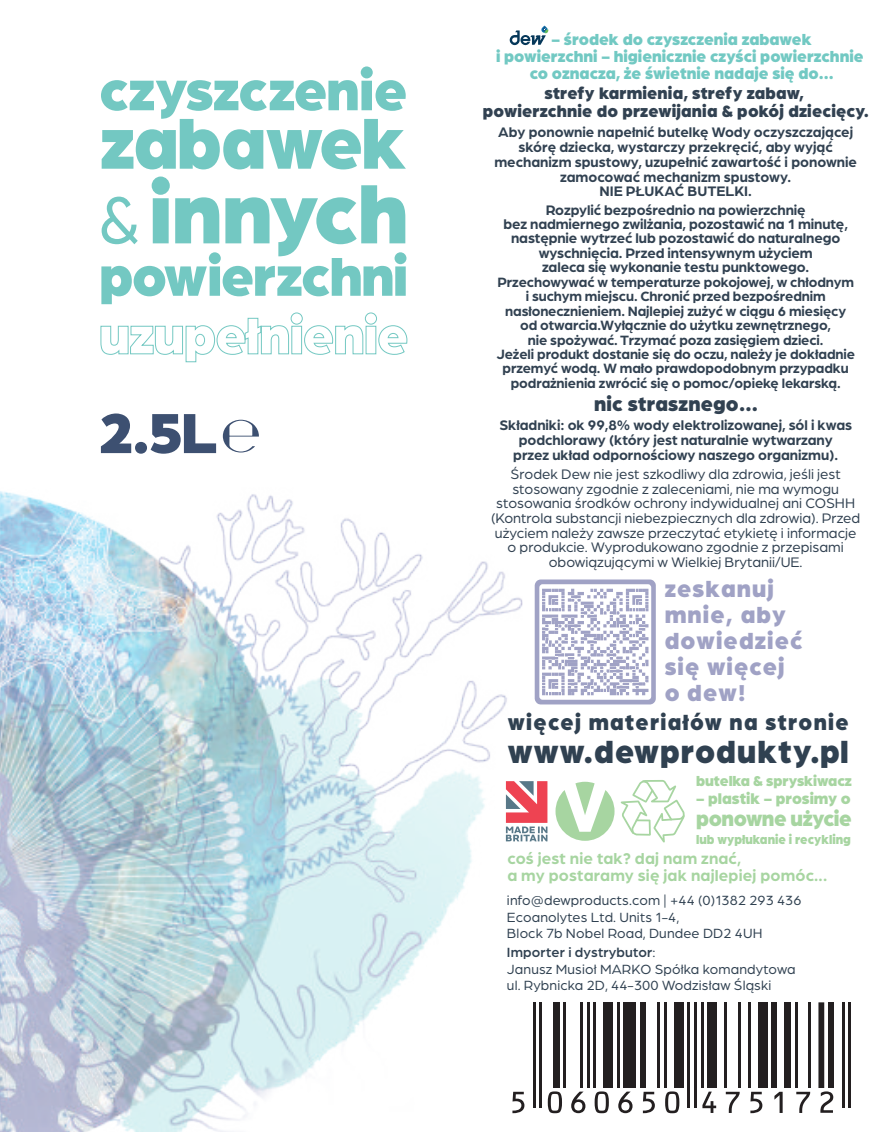
<style>
.page{position:relative;width:893px;height:1132px;background:#fff}
.page>*{position:absolute;margin:0;border:0;box-sizing:border-box;transform-origin:0 0}
.t1{font:900 88.2px "Arboria";letter-spacing:-.005em;color:#73c8c2}
.t2{font:900 75.6px "Arboria";letter-spacing:-.025em;color:#73c8c2}
.t3{font:71.4px "Arboria";color:#73c8c2}
.t4{font:900 60.2px "Arboria";color:#3d5071}
.t5{font:900 57.75px "Arboria";letter-spacing:-.01em;color:#73c8c2}
.t6{font:900 57.4px "Arboria";letter-spacing:-.025em;color:#73c8c2}
.t7{font:900 33.6px "Arboria";letter-spacing:.035em;color:#304151}
.t8{font:900 24.5px/25.9px "Arboria";letter-spacing:.045em;color:#a0a2c5}
.t9{font:900 23.1px "Arboria";letter-spacing:.06em;color:#304151}
.t10{font:900 22.05px "Arboria";letter-spacing:-.02em;color:#a7d5a1}
.t11{font:900 21px "Arboria";letter-spacing:.01em;color:#314151}
.t12{font:900 17.5px/17.5px "Arboria";letter-spacing:.01em;color:#314151;text-align:center}
.t13{font:900 16.8px/16.8px "Arboria";color:#72c9c3;text-align:center}
.t14{font:700 16.45px/17.8px "Arboria";letter-spacing:.01em;color:#a7d5a1}
.t15{font:900 16.1px "Arboria";color:#a7d5a1}
.t16{font:900 15.4px "Arboria";letter-spacing:-.005em;color:#a7d5a1}
.t17{font:700 14.7px/14.7px "Arboria";letter-spacing:-.005em;color:#314151;text-align:center}
.t18{font:14.7px/14.7px "Arboria";color:#314151;text-align:center}
.t19{font:700 14.35px/14.3px "Arboria";letter-spacing:-.005em;color:#314151;text-align:center}
.t20{font:14.35px/16.4px "Arboria";letter-spacing:.01em;color:#304151}
.t21{font:900 13.65px "Arboria";color:#a7d5a1;scale:.94 1}
.s1{font-weight:500}
</style>
<div class="page">
<img style="left:0;top:491px;width:545px;height:640px">
<svg style="left:510px;top:26px;width:38px;height:19px"></svg>
<svg style="left:223px;top:419px;width:36px;height:33px"></svg>
<svg style="left:100px;top:312px;width:308px;height:50px"></svg>
<svg style="left:535px;top:579px;width:121px;height:125px"></svg>
<svg style="left:506px;top:780px;width:41px;height:61px"></svg>
<svg style="left:555px;top:781px;width:59px;height:59px"></svg>
<svg style="left:621px;top:780px;width:64px;height:62px"></svg>
<hr style="left:533px;top:1001px;width:3px;height:106px;background:#231f20">
<hr style="left:540px;top:1001px;width:2px;height:106px;background:#231f20">
<div style="left:553px;top:1001px;width:6px;height:86px;background:#231f20"></div>
<hr style="left:563px;top:1001px;width:3px;height:86px;background:#231f20">
<hr style="left:580px;top:1001px;width:2px;height:86px;background:#231f20">
<hr style="left:587px;top:1001px;width:2px;height:86px;background:#231f20">
<hr style="left:593px;top:1001px;width:3px;height:86px;background:#231f20">
<div style="left:604px;top:1001px;width:9px;height:86px;background:#231f20"></div>
<hr style="left:617px;top:1001px;width:2px;height:86px;background:#231f20">
<div style="left:624px;top:1001px;width:12px;height:86px;background:#231f20"></div>
<div style="left:640px;top:1001px;width:6px;height:86px;background:#231f20"></div>
<hr style="left:657px;top:1001px;width:3px;height:86px;background:#231f20">
<hr style="left:664px;top:1001px;width:2px;height:86px;background:#231f20">
<div style="left:674px;top:1001px;width:9px;height:86px;background:#231f20"></div>
<hr style="left:687px;top:1001px;width:3px;height:106px;background:#231f20">
<hr style="left:694px;top:1001px;width:3px;height:106px;background:#231f20">
<hr style="left:701px;top:1001px;width:2px;height:86px;background:#231f20">
<div style="left:708px;top:1001px;width:9px;height:86px;background:#231f20"></div>
<hr style="left:724px;top:1001px;width:3px;height:86px;background:#231f20">
<hr style="left:738px;top:1001px;width:2px;height:86px;background:#231f20">
<hr style="left:748px;top:1001px;width:2px;height:86px;background:#231f20">
<div style="left:758px;top:1001px;width:9px;height:86px;background:#231f20"></div>
<div style="left:771px;top:1001px;width:6px;height:86px;background:#231f20"></div>
<div style="left:785px;top:1001px;width:6px;height:86px;background:#231f20"></div>
<hr style="left:795px;top:1001px;width:2px;height:86px;background:#231f20">
<hr style="left:808px;top:1001px;width:3px;height:86px;background:#231f20">
<div style="left:818px;top:1001px;width:6px;height:86px;background:#231f20"></div>
<div style="left:828px;top:1001px;width:6px;height:86px;background:#231f20"></div>
<hr style="left:842px;top:1001px;width:2px;height:106px;background:#231f20">
<hr style="left:849px;top:1001px;width:2px;height:106px;background:#231f20">
<svg style="left:512px;top:1091px;width:12px;height:21px"></svg>
<svg style="left:548px;top:1091px;width:14px;height:21px"></svg>
<svg style="left:571px;top:1091px;width:14px;height:21px"></svg>
<svg style="left:595px;top:1091px;width:14px;height:21px"></svg>
<svg style="left:618px;top:1091px;width:14px;height:21px"></svg>
<svg style="left:643px;top:1091px;width:12px;height:21px"></svg>
<svg style="left:665px;top:1091px;width:14px;height:21px"></svg>
<svg style="left:702px;top:1091px;width:14px;height:21px"></svg>
<svg style="left:726px;top:1091px;width:14px;height:21px"></svg>
<svg style="left:750px;top:1091px;width:12px;height:21px"></svg>
<svg style="left:774px;top:1091px;width:9px;height:21px"></svg>
<svg style="left:796px;top:1091px;width:14px;height:21px"></svg>
<svg style="left:820px;top:1091px;width:13px;height:21px"></svg>
<h3 class="t5" style="left:99px;top:49px;width:310px">czyszczenie</h3>
<h2 class="t2" style="left:100px;top:89px;width:308px">zabawek</h2>
<h1 class="t1" style="left:149px;top:150px;width:261px">innych</h1>
<h3 class="t3" style="left:99px;top:173px;width:42px">&amp;</h3>
<h3 class="t6" style="left:99px;top:235px;width:310px">powierzchni</h3>
<h3 class="t4" style="left:99px;top:389px;width:120px">2.5L</h3>
<p class="t13" style="left:496px;top:30px;width:369px">- środek do czyszczenia zabawek<br>i powierzchni - higienicznie czyści powierzchnie co oznacza, że świetnie nadaje się do...</p>
<p class="t12" style="left:483px;top:83px;width:388px">strefy karmienia, strefy zabaw,<br>powierzchnie do przewijania &amp; pokój dziecięcy.</p>
<p class="t17" style="left:494px;top:124px;width:364px">Aby ponownie napełnić butelkę Wody oczyszczającej skórę dziecka, wystarczy przekręcić, aby wyjąć mechanizm spustowy, uzupełnić zawartość i ponownie zamocować mechanizm spustowy.<br>NIE PŁUKAĆ BUTELKI.</p>
<p class="t17" style="left:503px;top:201px;width:346px">Rozpylić bezpośrednio na powierzchnię<br>bez nadmiernego zwilżania, pozostawić na 1 minutę, następnie wytrzeć lub pozostawić do naturalnego wyschnięcia. Przed intensywnym użyciem<br>zaleca się wykonanie testu punktowego.</p>
<p class="t19" style="left:496px;top:274px;width:360px">Przechowywać w temperaturze pokojowej, w chłodnym i suchym miejscu. Chronić przed bezpośrednim nasłonecznieniem. Najlepiej zużyć w ciągu 6 miesięcy od otwarcia.Wyłącznie do użytku zewnętrznego,<br>nie spożywać. Trzymać poza zasięgiem dzieci.<br>Jeżeli produkt dostanie się do oczu, należy je dokładnie przemyć wodą. W mało prawdopodobnym przypadku podrażnienia zwrócić się o pomoc/opiekę lekarską.</p>
<h3 class="t11" style="left:594px;top:389px;width:165px">nic strasznego...</h3>
<p class="t17" style="left:499px;top:417px;width:354px">Składniki: ok 99,8% wody elektrolizowanej, sól i kwas podchlorawy (który jest naturalnie wytwarzany przez układ odpornościowy naszego organizmu).</p>
<p class="t18" style="left:491px;top:466px;width:371px">Środek Dew nie jest szkodliwy dla zdrowia, jeśli jest stosowany zgodnie z zaleceniami, nie ma wymogu stosowania środków ochrony indywidualnej ani COSHH (Kontrola substancji niebezpiecznych dla zdrowia). Przed użyciem należy zawsze przeczytać etykietę i informacje o produkcie. Wyprodukowano zgodnie z przepisami obowiązującymi w Wielkiej Brytanii/UE.</p>
<h3 class="t8" style="left:665px;top:574px;width:139px">zeskanuj mnie, aby dowiedzieć się więcej o dew!</h3>
<h3 class="t9" style="left:508px;top:705px;width:342px">więcej materiałów na stronie</h3>
<h3 class="t7" style="left:508px;top:727px;width:342px">www.dewprodukty.pl</h3>
<p class="t16" style="left:696px;top:769px;width:157px">butelka &amp; spryskiwacz</p>
<p class="t15" style="left:696px;top:786px;width:156px">- plastik - prosimy o</p>
<h3 class="t10" style="left:696px;top:802px;width:157px">ponowne użycie</h3>
<p class="t21" style="left:696px;top:829px;width:166px">lub wypłukanie i recykling</p>
<p class="t14" style="left:507px;top:848px;width:321px">coś jest nie tak? daj nam znać,<br>a my postaramy się jak najlepiej pomóc...</p>
<p class="t20" style="left:507px;top:891px;width:296px">info@dewproducts.com | +44 (0)1382 293 436<br>Ecoanolytes Ltd. Units 1-4,<br>Block 7b Nobel Road, Dundee DD2 4UH</p>
<p class="t20" style="left:507px;top:943px;width:290px"><span class="s1">Importer i dystrybutor</span>:<br>Janusz Musioł MARKO Spółka komandytowa ul. Rybnicka 2D, 44-300 Wodzisław Śląski</p>
</div>
